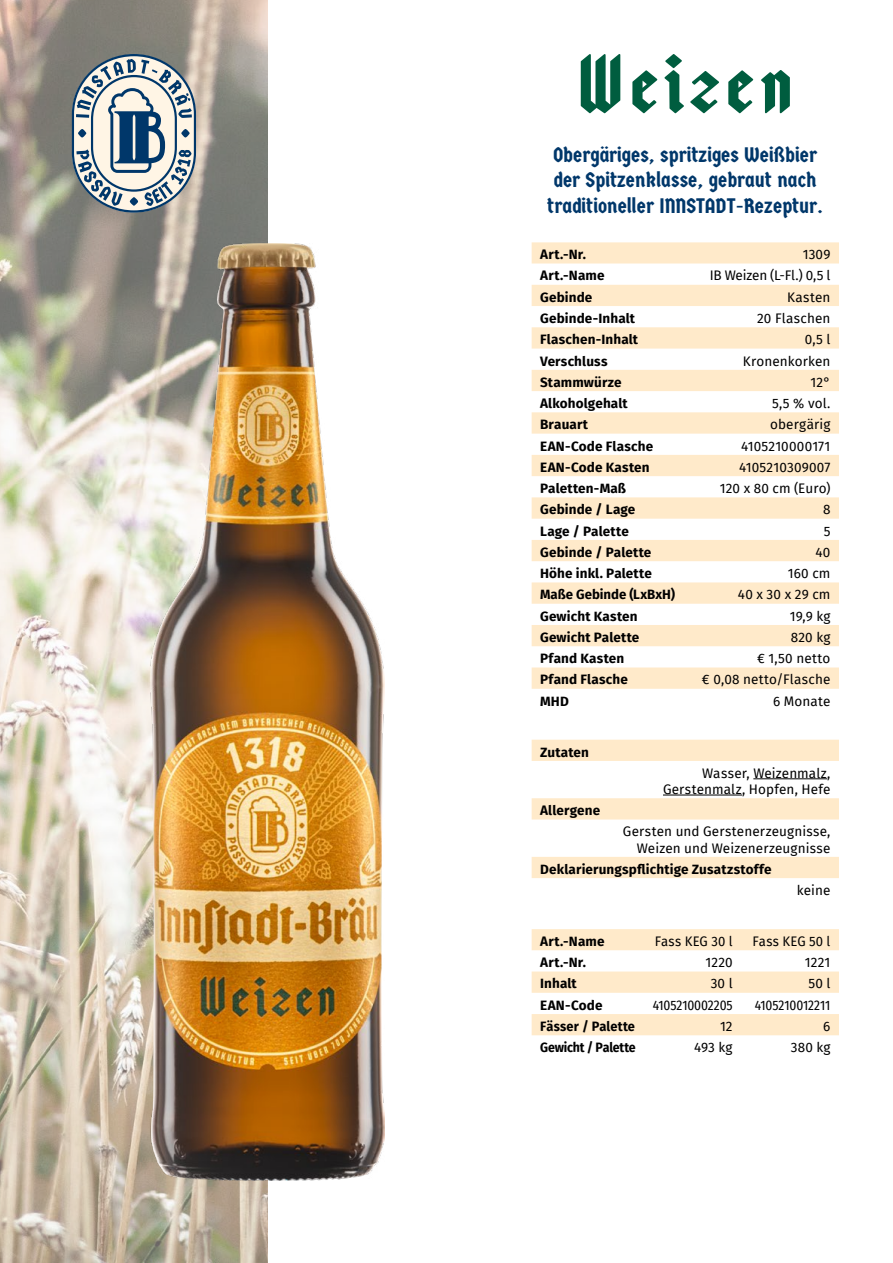
<style>
.page{position:relative;width:893px;height:1263px;background:#fff}
.page>*{position:absolute;margin:0;border:0;box-sizing:border-box;transform-origin:0 0}
.t1{font:21px/25.2px "Germania One";color:#00376a;text-align:center}
.t2{font:700 13.5px "Fira Sans";letter-spacing:.01em;color:#000}
.t3{font:13.5px/16.2px "Fira Sans";letter-spacing:.01em;color:#000;text-align:right}
.t4{font:13.5px "Fira Sans Condensed";letter-spacing:-.01em;color:#000}
.t5{font:13.5px "Fira Sans";letter-spacing:-.01em;color:#000}
.t6{font:700 13.5px "Fira Sans";letter-spacing:-.015em;color:#000;scale:.92 1}
.t7{font:700 13.5px "Fira Sans";letter-spacing:.01em;color:#000;scale:.95 1}
</style>
<div class="page">
<img style="left:0;top:0;width:268px;height:1263px">
<svg style="left:532px;top:242px;width:307px;height:447px;fill:#ffeaca"></svg>
<svg style="left:532px;top:740px;width:307px;height:138px"></svg>
<hr style="left:753px;top:778px;width:74px;height:1px;background:#000">
<hr style="left:663px;top:795px;width:79px;height:1px;background:#000">
<svg style="left:532px;top:929px;width:307px;height:106px"></svg>
<img style="left:151px;top:243px;width:234px;height:937px">
<svg style="left:581px;top:54px;width:39px;height:59px"></svg>
<svg style="left:632px;top:70px;width:25px;height:43px"></svg>
<svg style="left:664px;top:54px;width:20px;height:59px"></svg>
<svg style="left:728px;top:70px;width:25px;height:43px"></svg>
<svg style="left:761px;top:70px;width:29px;height:43px"></svg>
<svg style="left:690px;top:71px;width:29px;height:42px"></svg>
<svg style="left:72px;top:54px;width:124px;height:159px;background:#9ca8ae"></svg>
<h1 class="t1" style="left:547px;top:143px;width:277px">Obergäriges, spritziges Weißbier der Spitzenklasse, gebraut nach traditioneller INNSTADT-Rezeptur.</h1>
<p class="t2" style="left:540px;top:243px;width:47px">Art.-Nr.</p>
<p class="t3" style="left:803px;top:246px;width:29px">1309</p>
<p class="t2" style="left:540px;top:264px;width:66px">Art.-Name</p>
<p class="t5" style="left:710px;top:266px;width:122px">IB Weizen (L-Fl.) 0,5 l</p>
<p class="t2" style="left:540px;top:286px;width:54px">Gebinde</p>
<p class="t3" style="left:787px;top:289px;width:45px">Kasten</p>
<p class="t2" style="left:540px;top:307px;width:96px">Gebinde-Inhalt</p>
<p class="t3" style="left:757px;top:310px;width:75px">20 Flaschen</p>
<p class="t2" style="left:540px;top:328px;width:99px">Flaschen-Inhalt</p>
<p class="t3" style="left:805px;top:331px;width:27px">0,5 l</p>
<p class="t2" style="left:540px;top:349px;width:69px">Verschluss</p>
<p class="t3" style="left:743px;top:352px;width:89px">Kronenkorken</p>
<p class="t2" style="left:540px;top:371px;width:83px">Stammwürze</p>
<p class="t3" style="left:811px;top:374px;width:21px">12°</p>
<p class="t2" style="left:540px;top:392px;width:89px">Alkoholgehalt</p>
<p class="t3" style="left:772px;top:395px;width:60px">5,5 % vol.</p>
<p class="t2" style="left:540px;top:413px;width:50px">Brauart</p>
<p class="t3" style="left:770px;top:416px;width:62px">obergärig</p>
<p class="t2" style="left:540px;top:434px;width:114px">EAN-Code Flasche</p>
<p class="t3" style="left:741px;top:437px;width:91px">4105210000171</p>
<p class="t2" style="left:540px;top:456px;width:111px">EAN-Code Kasten</p>
<p class="t3" style="left:739px;top:459px;width:93px">4105210309007</p>
<p class="t2" style="left:540px;top:477px;width:87px">Paletten-Maß</p>
<p class="t3" style="left:720px;top:480px;width:112px">120 x 80 cm (Euro)</p>
<p class="t2" style="left:540px;top:498px;width:97px">Gebinde / Lage</p>
<p class="t3" style="left:823px;top:501px;width:9px">8</p>
<p class="t2" style="left:540px;top:520px;width:90px">Lage / Palette</p>
<p class="t3" style="left:824px;top:522px;width:8px">5</p>
<p class="t2" style="left:540px;top:541px;width:113px">Gebinde / Palette</p>
<p class="t3" style="left:815px;top:544px;width:17px">40</p>
<p class="t2" style="left:540px;top:562px;width:113px">Höhe inkl. Palette</p>
<p class="t3" style="left:788px;top:565px;width:44px">160 cm</p>
<p class="t2" style="left:540px;top:583px;width:136px">Maße Gebinde (LxBxH)</p>
<p class="t3" style="left:738px;top:586px;width:94px">40 x 30 x 29 cm</p>
<p class="t2" style="left:540px;top:605px;width:99px">Gewicht Kasten</p>
<p class="t3" style="left:790px;top:607px;width:42px">19,9 kg</p>
<p class="t2" style="left:540px;top:626px;width:101px">Gewicht Palette</p>
<p class="t3" style="left:791px;top:629px;width:41px">820 kg</p>
<p class="t2" style="left:540px;top:647px;width:86px">Pfand Kasten</p>
<p class="t3" style="left:757px;top:650px;width:75px">€ 1,50 netto</p>
<p class="t2" style="left:540px;top:668px;width:89px">Pfand Flasche</p>
<p class="t3" style="left:702px;top:671px;width:130px">€ 0,08 netto/Flasche</p>
<p class="t2" style="left:540px;top:689px;width:30px">MHD</p>
<p class="t3" style="left:773px;top:692px;width:59px">6 Monate</p>
<p class="t2" style="left:540px;top:740px;width:50px">Zutaten</p>
<p class="t2" style="left:540px;top:799px;width:62px">Allergene</p>
<p class="t3" style="left:663px;top:765px;width:169px">Wasser, Weizenmalz,<br>Gerstenmalz, Hopfen, Hefe</p>
<p class="t3" style="left:623px;top:823px;width:209px">Gersten und Gerstenerzeugnisse,<br>Weizen und Weizenerzeugnisse</p>
<p class="t2" style="left:540px;top:858px;width:233px">Deklarierungspflichtige Zusatzstoffe</p>
<p class="t3" style="left:797px;top:882px;width:35px">keine</p>
<p class="t2" style="left:540px;top:930px;width:66px">Art.-Name</p>
<p class="t3" style="left:655px;top:933px;width:79px">Fass KEG 30 l</p>
<p class="t3" style="left:753px;top:933px;width:79px">Fass KEG 50 l</p>
<p class="t2" style="left:540px;top:951px;width:47px">Art.-Nr.</p>
<p class="t3" style="left:705px;top:954px;width:29px">1220</p>
<p class="t3" style="left:805px;top:954px;width:27px">1221</p>
<p class="t2" style="left:540px;top:972px;width:38px">Inhalt</p>
<p class="t3" style="left:711px;top:975px;width:23px">30 l</p>
<p class="t3" style="left:808px;top:975px;width:24px">50 l</p>
<p class="t2" style="left:540px;top:994px;width:64px">EAN-Code</p>
<p class="t4" style="left:653px;top:995px;width:81px">4105210002205</p>
<p class="t4" style="left:755px;top:995px;width:77px">4105210012211</p>
<p class="t7" style="left:540px;top:1015px;width:101px">Fässer / Palette</p>
<p class="t3" style="left:720px;top:1018px;width:14px">12</p>
<p class="t3" style="left:823px;top:1018px;width:9px">6</p>
<p class="t6" style="left:540px;top:1036px;width:105px">Gewicht / Palette</p>
<p class="t3" style="left:694px;top:1039px;width:40px">493 kg</p>
<p class="t3" style="left:791px;top:1039px;width:41px">380 kg</p>
</div>
